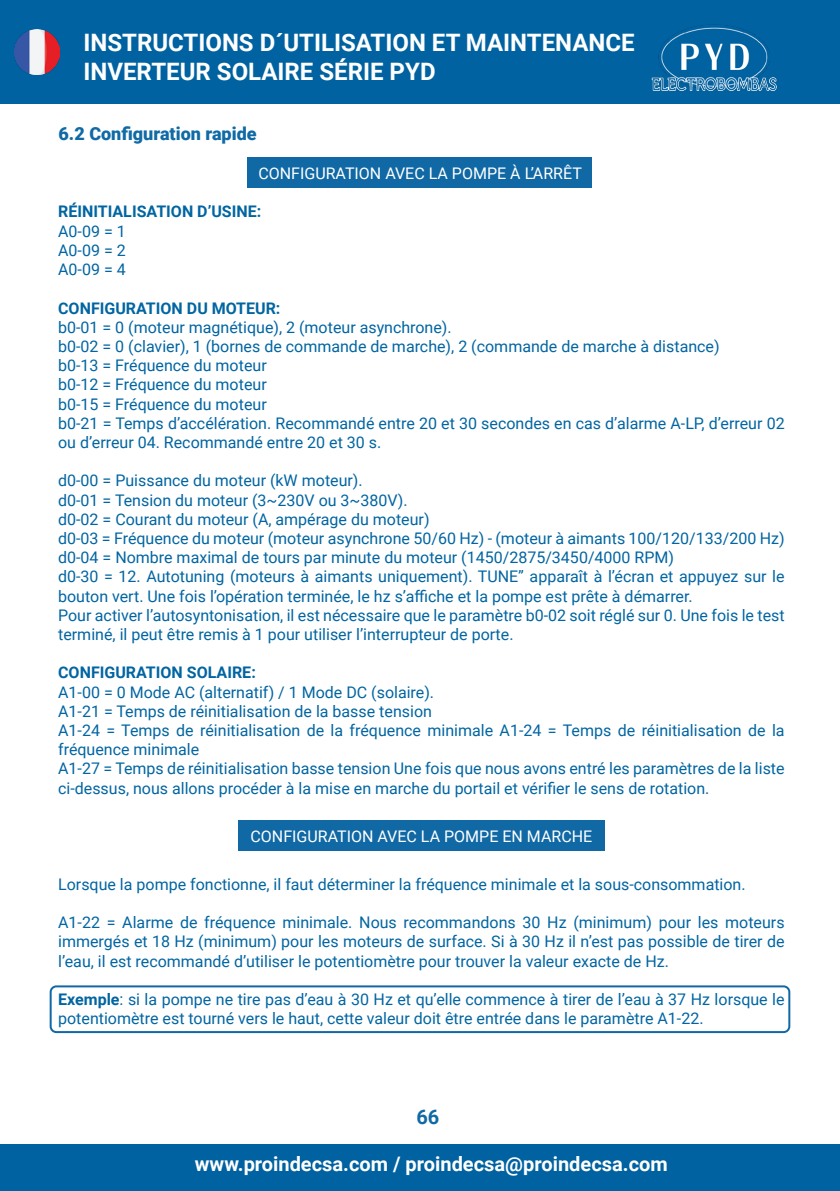
<style>
.page{position:relative;width:840px;height:1191px;background:#fff}
.page>*{position:absolute;margin:0;border:0;box-sizing:border-box;transform-origin:0 0}
.t1{font:700 24px/28.8px "Roboto";color:#fff}
.t2{font:700 20px "Roboto";color:#fff}
.t3{font:700 20px "Roboto";color:#0f6aa5}
.t4{font:900 18px "Roboto";color:#0f6aa5}
.t5{font:16px/19.2px "Roboto";color:#0065a2}
.t6{font:700 16px "Roboto";color:#0065a2}
.t7{font:16px "Roboto";color:#fff}
.s1{font-weight:700}
</style>
<div class="page">
<div style="left:0;top:0;width:839px;height:103px;background:#0062a0"></div>
<div style="left:0;top:1144px;width:839px;height:47px;background:#0062a0"></div>
<hr style="left:839px;top:0;width:1px;height:103px;background:#0062a0">
<img style="left:651px;top:24px;width:126px;height:67px">
<img style="left:14px;top:30px;width:45px;height:45px">
<div style="left:247px;top:158px;width:345px;height:30px;background:#1069a5"></div>
<div style="left:238px;top:820px;width:366px;height:31px;background:#1069a5"></div>
<div style="left:50px;top:985px;width:739px;height:48px;border:2px solid #1069a5;border-radius:6px"></div>
<h1 class="t1" style="left:83px;top:27px;width:552px">INSTRUCTIONS D´UTILISATION ET MAINTENANCE<br>INVERTEUR SOLAIRE SÉRIE PYD</h1>
<p class="t4" style="left:58px;top:121px;width:199px">6.2 Configuration rapide</p>
<p class="t7" style="left:258px;top:162px;width:325px">CONFIGURATION AVEC LA POMPE À L’ARRÊT</p>
<p class="t6" style="left:58px;top:201px;width:204px">RÉINITIALISATION D’USINE:</p>
<p class="t5" style="left:58px;top:221px;width:69px">A0-09 = 1</p>
<p class="t5" style="left:58px;top:240px;width:69px">A0-09 = 2</p>
<p class="t5" style="left:58px;top:259px;width:69px">A0-09 = 4</p>
<p class="t6" style="left:58px;top:297px;width:224px">CONFIGURATION DU MOTEUR:</p>
<p class="t5" style="left:58px;top:317px;width:395px">b0-01 = 0 (moteur magnétique), 2 (moteur asynchrone).</p>
<p class="t5" style="left:58px;top:336px;width:662px">b0-02 = 0 (clavier), 1 (bornes de commande de marche), 2 (commande de marche à distance)</p>
<p class="t5" style="left:58px;top:355px;width:210px">b0-13 = Fréquence du moteur</p>
<p class="t5" style="left:58px;top:374px;width:210px">b0-12 = Fréquence du moteur</p>
<p class="t5" style="left:58px;top:394px;width:210px">b0-15 = Fréquence du moteur</p>
<p class="t5" style="left:58px;top:413px;width:727px">b0-21 = Temps d’accélération. Recommandé entre 20 et 30 secondes en cas d’alarme A-LP, d’erreur 02 ou d’erreur 04. Recommandé entre 20 et 30 s.</p>
<p class="t5" style="left:58px;top:470px;width:306px">d0-00 = Puissance du moteur (kW moteur).</p>
<p class="t5" style="left:58px;top:490px;width:351px">d0-01 = Tension du moteur (3~230V ou 3~380V).</p>
<p class="t5" style="left:58px;top:509px;width:372px">d0-02 = Courant du moteur (A, ampérage du moteur)</p>
<p class="t5" style="left:58px;top:528px;width:727px">d0-03 = Fréquence du moteur (moteur asynchrone 50/60 Hz) - (moteur à aimants 100/120/133/200 Hz)</p>
<p class="t5" style="left:58px;top:547px;width:617px">d0-04 = Nombre maximal de tours par minute du moteur (1450/2875/3450/4000 RPM)</p>
<p class="t5" style="left:58px;top:566px;width:727px">d0-30 = 12. Autotuning (moteurs à aimants uniquement). TUNE” apparaît à l’écran et appuyez sur le bouton vert. Une fois l’opération terminée, le hz s’affiche et la pompe est prête à démarrer.</p>
<p class="t5" style="left:58px;top:605px;width:727px">Pour activer l’autosyntonisation, il est nécessaire que le paramètre b0-02 soit réglé sur 0. Une fois le test terminé, il peut être remis à 1 pour utiliser l’interrupteur de porte.</p>
<p class="t6" style="left:58px;top:661px;width:199px">CONFIGURATION SOLAIRE:</p>
<p class="t5" style="left:58px;top:682px;width:377px">A1-00 = 0 Mode AC (alternatif) / 1 Mode DC (solaire).</p>
<p class="t5" style="left:58px;top:701px;width:375px">A1-21 = Temps de réinitialisation de la basse tension</p>
<p class="t5" style="left:58px;top:720px;width:727px">A1-24 = Temps de réinitialisation de la fréquence minimale A1-24 = Temps de réinitialisation de la fréquence minimale</p>
<p class="t5" style="left:58px;top:758px;width:727px">A1-27 = Temps de réinitialisation basse tension Une fois que nous avons entré les paramètres de la liste ci-dessus, nous allons procéder à la mise en marche du portail et vérifier le sens de rotation.</p>
<p class="t7" style="left:250px;top:825px;width:343px">CONFIGURATION AVEC LA POMPE EN MARCHE</p>
<p class="t5" style="left:58px;top:874px;width:688px">Lorsque la pompe fonctionne, il faut déterminer la fréquence minimale et la sous-consommation.</p>
<p class="t5" style="left:58px;top:912px;width:727px;text-align:justify">A1-22 = Alarme de fréquence minimale. Nous recommandons 30 Hz (minimum) pour les moteurs immergés et 18 Hz (minimum) pour les moteurs de surface. Si à 30 Hz il n’est pas possible de tirer de l’eau, il est recommandé d’utiliser le potentiomètre pour trouver la valeur exacte de Hz.</p>
<p class="t5" style="left:58px;top:989px;width:727px"><span class="s1">Exemple</span>: si la pompe ne tire pas d’eau à 30 Hz et qu’elle commence à tirer de l’eau à 37 Hz lorsque le potentiomètre est tourné vers le haut, cette valeur doit être entrée dans le paramètre A1-22.</p>
<p class="t3" style="left:416px;top:1103px;width:24px">66</p>
<p class="t2" style="left:195px;top:1150px;width:474px">www.proindecsa.com / proindecsa@proindecsa.com</p>
</div>
